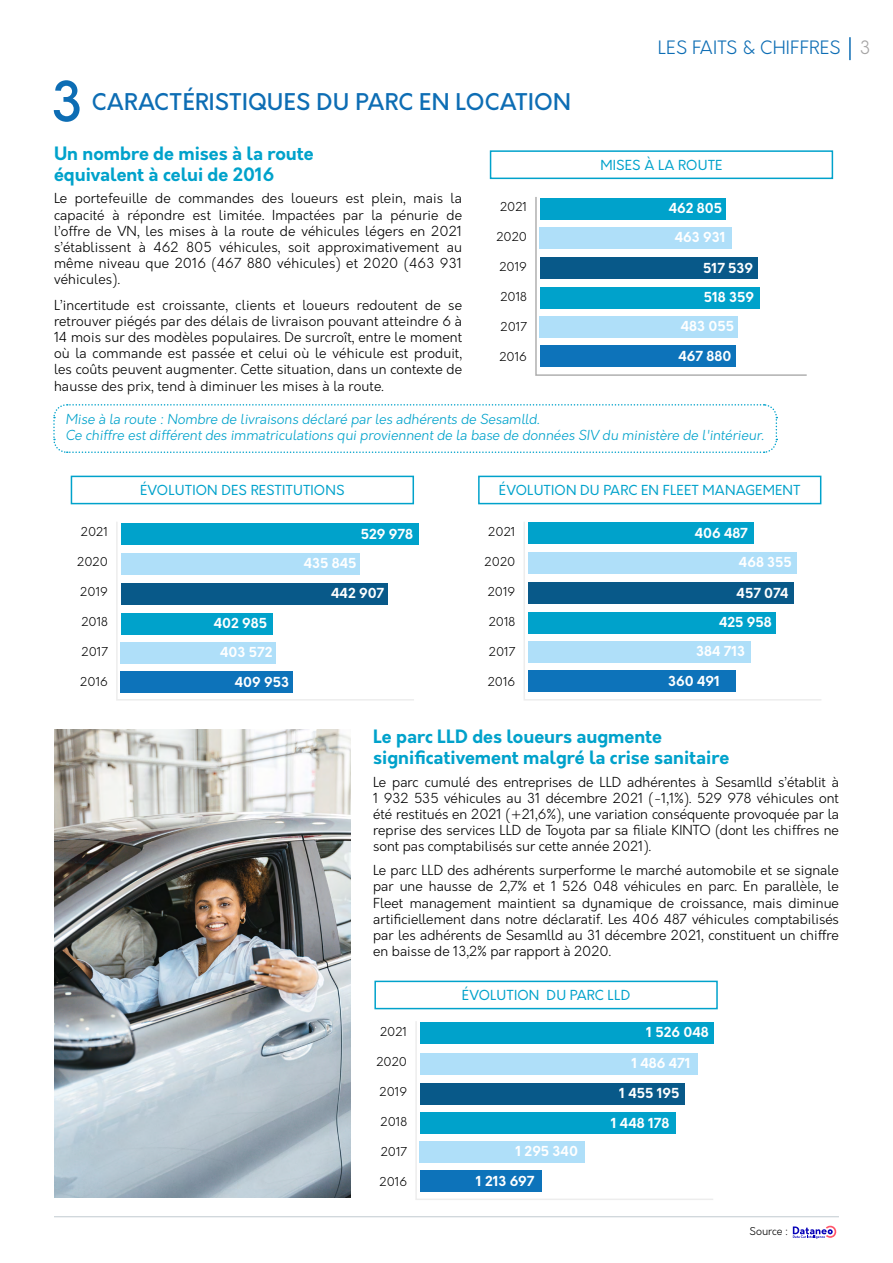
<style>
.page{position:relative;width:893px;height:1263px;background:#fff}
.page>*{position:absolute;margin:0;border:0;box-sizing:border-box;transform-origin:0 0}
.t1{font:500 54px "Orkney";color:#0d6db4}
.t2{font:500 22.5px "Orkney";letter-spacing:.01em;color:#0d6db4}
.t3{font:700 18px/21.6px "Orkney";color:#00a2cb}
.t4{font:300 18px "Orkney";letter-spacing:.01em;color:#0d6db4}
.t5{font:300 18px "Orkney";color:#a5a4a4}
.t6{font:300 13.5px/16.2px "Orkney";color:#000;text-align:justify}
.t7{font:300 13.5px/16.2px "Orkney";letter-spacing:-.02em;color:#00a2cb}
.t8{font:700 13.5px "Orkney";color:#fff}
.t9{font:13.5px "Orkney";letter-spacing:.01em;color:#00a2cb}
.t10{font:300 12px "Orkney";color:#000}
.t11{font:300 10.5px "Orkney";color:#000}
</style>
<div class="page">
<div style="left:490px;top:150px;width:343px;height:29px;border:2px solid #00a2cb"></div>
<svg style="left:535px;top:197px;width:272px;height:179px"></svg>
<div style="left:540px;top:258px;width:217px;height:21px;background:#085989"></div>
<div style="left:540px;top:287px;width:220px;height:21px;background:#00a2cb"></div>
<div style="left:540px;top:198px;width:186px;height:21px;background:#00a2cb"></div>
<div style="left:540px;top:316px;width:198px;height:21px;background:#afdff9"></div>
<div style="left:540px;top:228px;width:192px;height:21px;background:#afdff9"></div>
<div style="left:540px;top:346px;width:196px;height:21px;background:#0d73ba"></div>
<div style="left:71px;top:476px;width:343px;height:28px;border:2px solid #00a2cb"></div>
<svg style="left:116px;top:522px;width:299px;height:179px"></svg>
<div style="left:121px;top:584px;width:266px;height:21px;background:#085989"></div>
<div style="left:121px;top:613px;width:151px;height:21px;background:#00a2cb"></div>
<div style="left:121px;top:524px;width:298px;height:21px;background:#00a2cb"></div>
<div style="left:121px;top:642px;width:155px;height:21px;background:#afdff9"></div>
<div style="left:121px;top:554px;width:238px;height:21px;background:#afdff9"></div>
<div style="left:121px;top:671px;width:172px;height:21px;background:#0d73ba"></div>
<div style="left:478px;top:476px;width:343px;height:28px;border:2px solid #00a2cb"></div>
<div style="left:374px;top:981px;width:344px;height:28px;border:2px solid #00a2cb"></div>
<svg style="left:524px;top:522px;width:297px;height:179px"></svg>
<div style="left:528px;top:583px;width:265px;height:21px;background:#085989"></div>
<div style="left:528px;top:612px;width:248px;height:21px;background:#00a2cb"></div>
<div style="left:528px;top:523px;width:226px;height:21px;background:#00a2cb"></div>
<div style="left:528px;top:641px;width:223px;height:21px;background:#afdff9"></div>
<div style="left:528px;top:553px;width:268px;height:21px;background:#afdff9"></div>
<div style="left:528px;top:670px;width:207px;height:22px;background:#0d73ba"></div>
<hr style="left:849px;top:37px;width:2px;height:23px;background:#0d6db4">
<svg style="left:415px;top:1021px;width:299px;height:179px"></svg>
<div style="left:420px;top:1083px;width:265px;height:21px;background:#085989"></div>
<div style="left:420px;top:1112px;width:255px;height:21px;background:#00a2cb"></div>
<div style="left:420px;top:1022px;width:293px;height:21px;background:#00a2cb"></div>
<div style="left:420px;top:1142px;width:165px;height:21px;background:#afdff9"></div>
<div style="left:420px;top:1053px;width:277px;height:21px;background:#afdff9"></div>
<div style="left:420px;top:1171px;width:122px;height:21px;background:#0d73ba"></div>
<img style="left:54px;top:729px;width:297px;height:469px">
<svg style="left:53px;top:404px;width:725px;height:49px"></svg>
<hr style="left:54px;top:1216px;width:785px;height:1px;background:#436271">
<svg style="left:793px;top:1225px;width:44px;height:14px"></svg>
<h3 class="t4" style="left:658px;top:36px;width:185px">LES FAITS &amp; CHIFFRES</h3>
<h1 class="t1" style="left:51px;top:66px;width:34px">3</h1>
<h2 class="t2" style="left:92px;top:87px;width:481px">CARACTÉRISTIQUES DU PARC EN LOCATION</h2>
<h3 class="t3" style="left:54px;top:143px;width:261px">Un nombre de mises à la route équivalent à celui de 2016</h3>
<p class="t6" style="left:54px;top:191px;width:410px">Le portefeuille de commandes des loueurs est plein, mais la capacité à répondre est limitée. Impactées par la pénurie de l’offre de VN, les mises à la route de véhicules légers en 2021 s’établissent à 462 805 véhicules, soit approximativement au même niveau que 2016 (467 880 véhicules) et 2020 (463 931 véhicules).</p>
<p class="t6" style="left:54px;top:297px;width:410px">L’incertitude est croissante, clients et loueurs redoutent de se retrouver piégés par des délais de livraison pouvant atteindre 6 à 14 mois sur des modèles populaires. De surcroît, entre le moment où la commande est passée et celui où le véhicule est produit, les coûts peuvent augmenter. Cette situation, dans un contexte de hausse des prix, tend à diminuer les mises à la route.</p>
<p class="t9" style="left:600px;top:156px;width:124px">MISES À LA ROUTE</p>
<p class="t10" style="left:500px;top:199px;width:29px">2021</p>
<p class="t10" style="left:496px;top:229px;width:32px">2020</p>
<p class="t10" style="left:499px;top:259px;width:29px">2019</p>
<p class="t10" style="left:500px;top:289px;width:28px">2018</p>
<p class="t10" style="left:501px;top:319px;width:28px">2017</p>
<p class="t10" style="left:499px;top:349px;width:29px">2016</p>
<p class="t8" style="left:678px;top:347px;width:54px">467 880</p>
<p class="t8" style="left:669px;top:199px;width:55px">462 805</p>
<p class="t8" style="left:675px;top:228px;width:52px">463 931</p>
<p class="t8" style="left:703px;top:259px;width:52px">517 539</p>
<p class="t8" style="left:704px;top:288px;width:52px">518 359</p>
<p class="t8" style="left:681px;top:317px;width:55px">483 055</p>
<p class="t7" style="left:66px;top:411px;width:702px">Mise à la route : Nombre de livraisons déclaré par les adhérents de Sesamlld.<br>Ce chiffre est différent des immatriculations qui proviennent de la base de données SIV du ministère de l'intérieur.</p>
<p class="t9" style="left:140px;top:482px;width:206px">ÉVOLUTION DES RESTITUTIONS</p>
<p class="t10" style="left:81px;top:524px;width:29px">2021</p>
<p class="t10" style="left:77px;top:554px;width:32px">2020</p>
<p class="t10" style="left:80px;top:584px;width:29px">2019</p>
<p class="t10" style="left:81px;top:614px;width:28px">2018</p>
<p class="t10" style="left:82px;top:644px;width:28px">2017</p>
<p class="t10" style="left:80px;top:674px;width:29px">2016</p>
<p class="t8" style="left:235px;top:673px;width:56px">409 953</p>
<p class="t8" style="left:214px;top:614px;width:55px">402 985</p>
<p class="t8" style="left:220px;top:643px;width:54px">403 572</p>
<p class="t8" style="left:361px;top:525px;width:54px">529 978</p>
<p class="t8" style="left:304px;top:554px;width:54px">435 845</p>
<p class="t8" style="left:331px;top:584px;width:55px">442 907</p>
<p class="t9" style="left:499px;top:482px;width:303px">ÉVOLUTION DU PARC EN FLEET MANAGEMENT</p>
<p class="t10" style="left:488px;top:524px;width:29px">2021</p>
<p class="t10" style="left:485px;top:554px;width:32px">2020</p>
<p class="t10" style="left:488px;top:584px;width:29px">2019</p>
<p class="t10" style="left:489px;top:614px;width:28px">2018</p>
<p class="t10" style="left:489px;top:644px;width:28px">2017</p>
<p class="t10" style="left:488px;top:674px;width:29px">2016</p>
<p class="t8" style="left:668px;top:672px;width:53px">360 491</p>
<p class="t8" style="left:695px;top:524px;width:55px">406 487</p>
<p class="t8" style="left:739px;top:553px;width:54px">468 355</p>
<p class="t8" style="left:737px;top:584px;width:53px">457 074</p>
<p class="t8" style="left:719px;top:613px;width:54px">425 958</p>
<p class="t8" style="left:696px;top:642px;width:51px">384 713</p>
<h3 class="t3" style="left:373px;top:726px;width:358px">Le parc LLD des loueurs augmente significativement malgré la crise sanitaire</h3>
<p class="t6" style="left:373px;top:774px;width:467px">Le parc cumulé des entreprises de LLD adhérentes à Sesamlld s’établit à 1 932 535 véhicules au 31 décembre 2021 (-1,1%). 529 978 véhicules ont été restitués en 2021 (+21,6%), une variation conséquente provoquée par la reprise des services LLD de Toyota par sa filiale KINTO (dont les chiffres ne sont pas comptabilisés sur cette année 2021).</p>
<p class="t6" style="left:373px;top:862px;width:467px">Le parc LLD des adhérents surperforme le marché automobile et se signale par une hausse de 2,7% et 1 526 048 véhicules en parc. En parallèle, le Fleet management maintient sa dynamique de croissance, mais diminue artificiellement dans notre déclaratif. Les 406 487 véhicules comptabilisés par les adhérents de Sesamlld au 31 décembre 2021, constituent un chiffre en baisse de 13,2% par rapport à 2020.</p>
<p class="t9" style="left:462px;top:987px;width:170px">ÉVOLUTION DU PARC LLD</p>
<p class="t10" style="left:380px;top:1024px;width:29px">2021</p>
<p class="t10" style="left:376px;top:1054px;width:32px">2020</p>
<p class="t10" style="left:380px;top:1084px;width:29px">2019</p>
<p class="t10" style="left:381px;top:1114px;width:28px">2018</p>
<p class="t10" style="left:381px;top:1144px;width:28px">2017</p>
<p class="t10" style="left:380px;top:1174px;width:29px">2016</p>
<p class="t8" style="left:476px;top:1172px;width:60px">1 213 697</p>
<p class="t8" style="left:515px;top:1142px;width:64px">1 295 340</p>
<p class="t8" style="left:646px;top:1023px;width:64px">1 526 048</p>
<p class="t8" style="left:631px;top:1054px;width:61px">1 486 471</p>
<p class="t8" style="left:619px;top:1084px;width:62px">1 455 195</p>
<p class="t8" style="left:611px;top:1114px;width:60px">1 448 178</p>
<p class="t11" style="left:750px;top:1225px;width:40px">Source :</p>
<h3 class="t5" style="left:860px;top:36px;width:12px">3</h3>
</div>
